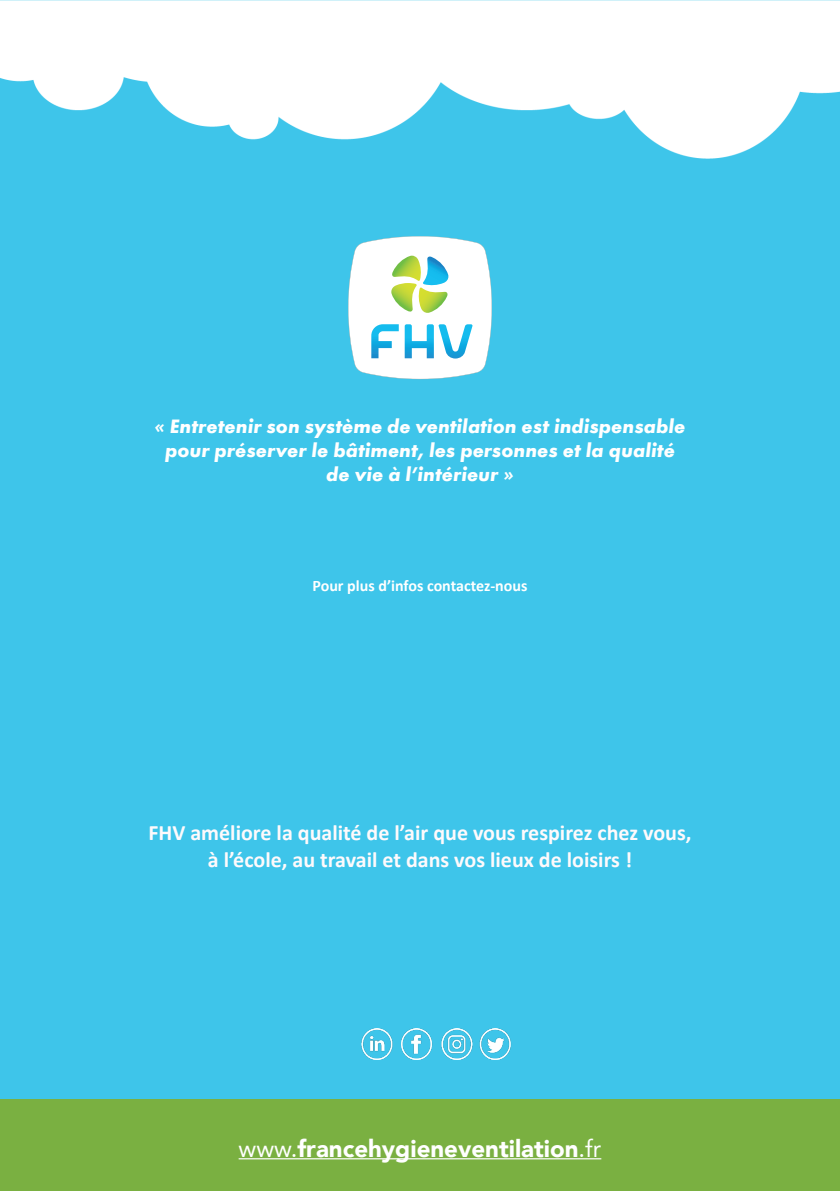
<style>
.page{position:relative;width:840px;height:1191px;background:#fff}
.page>*{position:absolute;margin:0;border:0;box-sizing:border-box;transform-origin:0 0}
.t1{font:900 24px "Avenir";color:#fff}
.t2{font:700 22px/26.4px "Calibri";color:#fefafc;text-align:center}
.t3{font:20px/24px "Futura T Bold Obli";color:#fff;text-align:center}
.t4{font:700 16px "Calibri";color:#fff}
.s1{font-weight:400}
</style>
<div class="page">
<div style="left:0;top:0;width:839px;height:1191px;background:#3ec5ea"></div>
<div style="left:0;top:1099px;width:839px;height:92px;background:#7ab041"></div>
<img style="left:0;top:0;width:839px;height:159px">
<hr style="left:238px;top:1158px;width:363px;height:1px;background:#fff">
<img style="left:361px;top:1028px;width:150px;height:31px">
<svg style="left:348px;top:236px;width:143px;height:143px;background:#d2eeec"></svg>
<p class="t3" style="left:154px;top:414px;width:532px">« Entretenir son système de ventilation est indispensable pour préserver le bâtiment, les personnes et la qualité de vie à l’intérieur »</p>
<p class="t4" style="left:312px;top:575px;width:216px">Pour plus d’infos contactez-nous</p>
<p class="t2" style="left:148px;top:819px;width:544px">FHV améliore la qualité de l’air que vous respirez chez vous, à l’école, au travail et dans vos lieux de loisirs !</p>
<p class="t1" style="left:238px;top:1128px;width:364px"><span class="s1">www.</span>francehygieneventilation<span class="s1">.fr</span></p>
</div>
